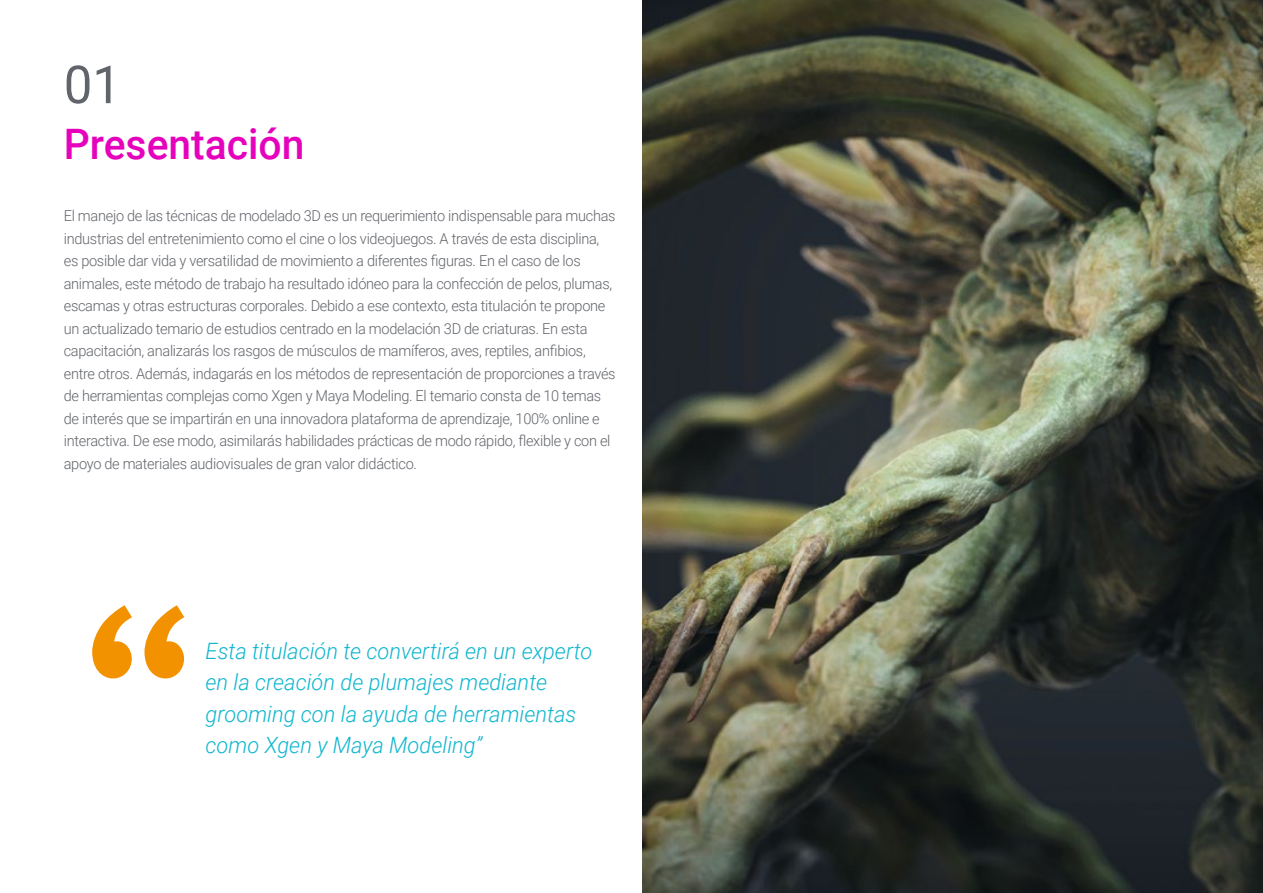
<style>
.page{position:relative;width:1263px;height:893px;background:#fff}
.page>*{position:absolute;margin:0;border:0;box-sizing:border-box;transform-origin:0 0}
.t1{font:52.5px "Roboto";color:#61646a}
.t2{font:500 42px "Roboto";color:#e602bd}
.t3{font:italic 300 22.5px/31.5px "Roboto";color:#0fb6cf}
.t4{font:300 15px/22.5px "Roboto";letter-spacing:-.02em;color:#61646a}
</style>
<div class="page">
<svg style="left:92px;top:605px;width:92px;height:73px"></svg>
<img style="left:642px;top:0;width:621px;height:893px">
<h1 class="t1" style="left:64px;top:48px;width:59px">01</h1>
<h2 class="t2" style="left:64px;top:115px;width:242px">Presentación</h2>
<p class="t4" style="left:64px;top:204px;width:553px">El manejo de las técnicas de modelado 3D es un requerimiento indispensable para muchas industrias del entretenimiento como el cine o los videojuegos. A través de esta disciplina, es posible dar vida y versatilidad de movimiento a diferentes figuras. En el caso de los animales, este método de trabajo ha resultado idóneo para la confección de pelos, plumas, escamas y otras estructuras corporales. Debido a ese contexto, esta titulación te propone un actualizado temario de estudios centrado en la modelación 3D de criaturas. En esta capacitación, analizarás los rasgos de músculos de mamíferos, aves, reptiles, anfibios, entre otros. Además, indagarás en los métodos de representación de proporciones a través de herramientas complejas como Xgen y Maya Modeling. El temario consta de 10 temas de interés que se impartirán en una innovadora plataforma de aprendizaje, 100% online e interactiva. De ese modo, asimilarás habilidades prácticas de modo rápido, flexible y con el apoyo de materiales audiovisuales de gran valor didáctico.</p>
<h3 class="t3" style="left:206px;top:634px;width:388px">Esta titulación te convertirá en un experto en la creación de plumajes mediante grooming con la ayuda de herramientas como Xgen y Maya Modeling”</h3>
</div>
